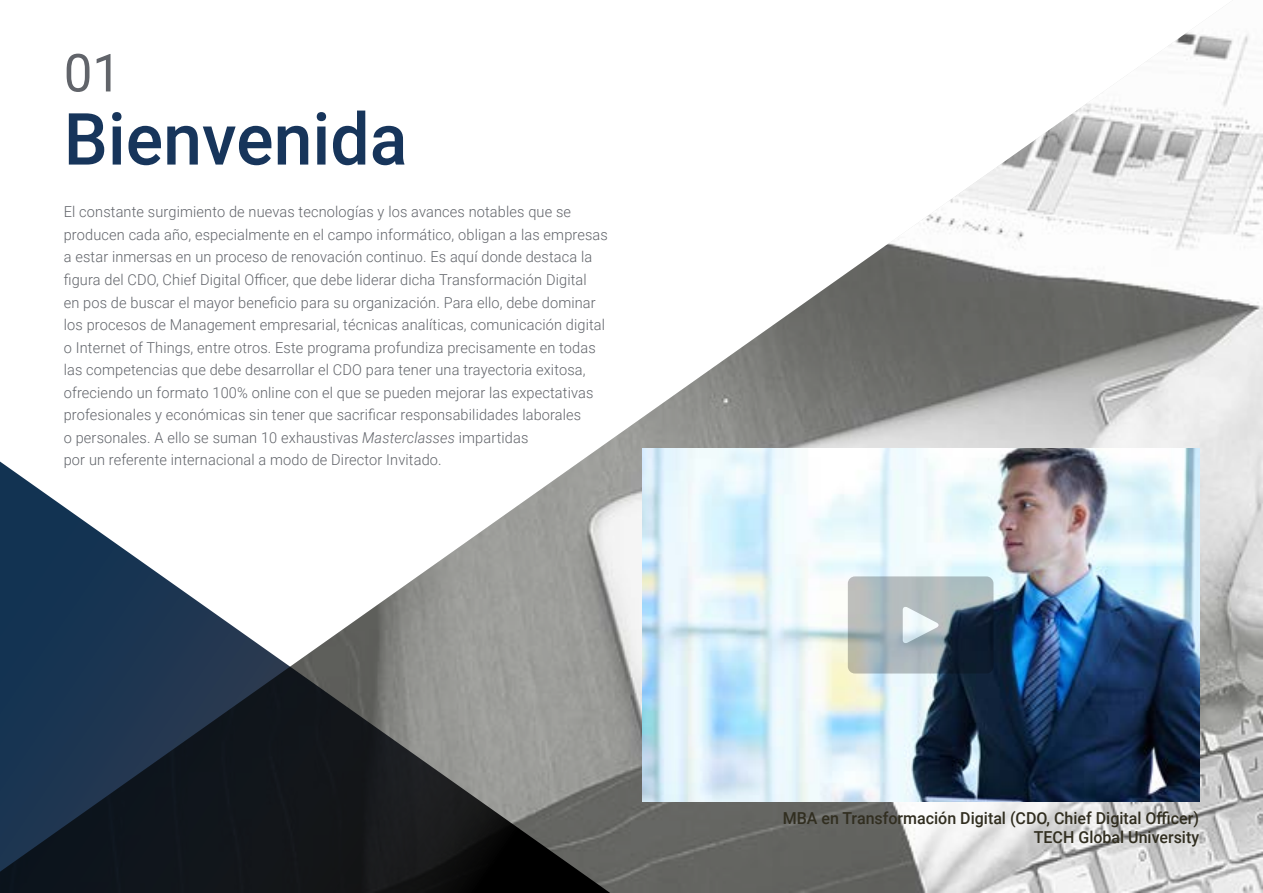
<style>
.page{position:relative;width:1263px;height:893px;background:#fff}
.page>*{position:absolute;margin:0;border:0;box-sizing:border-box;transform-origin:0 0}
.t1{font:500 72px "Roboto";color:#17355b}
.t2{font:52.5px "Roboto";color:#61646a}
.t3{font:500 16.5px/19.5px "Roboto";color:#312e20;text-align:right}
.t4{font:300 15px/22.5px "Roboto";letter-spacing:.01em;color:#61646a}
.s1{font-style:italic}
</style>
<div class="page">
<img style="left:602px;top:32px;width:661px;height:861px">
<img style="left:642px;top:448px;width:557px;height:353px">
<svg style="left:848px;top:576px;width:145px;height:97px;background:#8e9aa0"></svg>
<svg style="left:0;top:446px;width:640px;height:447px"></svg>
<h2 class="t2" style="left:64px;top:36px;width:59px">01</h2>
<h1 class="t1" style="left:64px;top:89px;width:345px">Bienvenida</h1>
<p class="t4" style="left:64px;top:200px;width:546px">El constante surgimiento de nuevas tecnologías y los avances notables que se producen cada año, especialmente en el campo informático, obligan a las empresas a estar inmersas en un proceso de renovación continuo. Es aquí donde destaca la figura del CDO, Chief Digital Officer, que debe liderar dicha Transformación Digital<br>en pos de buscar el mayor beneficio para su organización. Para ello, debe dominar los procesos de Management empresarial, técnicas analíticas, comunicación digital o Internet of Things, entre otros. Este programa profundiza precisamente en todas las competencias que debe desarrollar el CDO para tener una trayectoria exitosa, ofreciendo un formato 100% online con el que se pueden mejorar las expectativas profesionales y económicas sin tener que sacrificar responsabilidades laborales<br>o personales. A ello se suman 10 exhaustivas <span class="s1">Masterclasses</span> impartidas<br>por un referente internacional a modo de Director Invitado.</p>
<p class="t3" style="left:783px;top:807px;width:418px">MBA en Transformación Digital (CDO, Chief Digital Officer)<br>TECH Global University</p>
</div>
